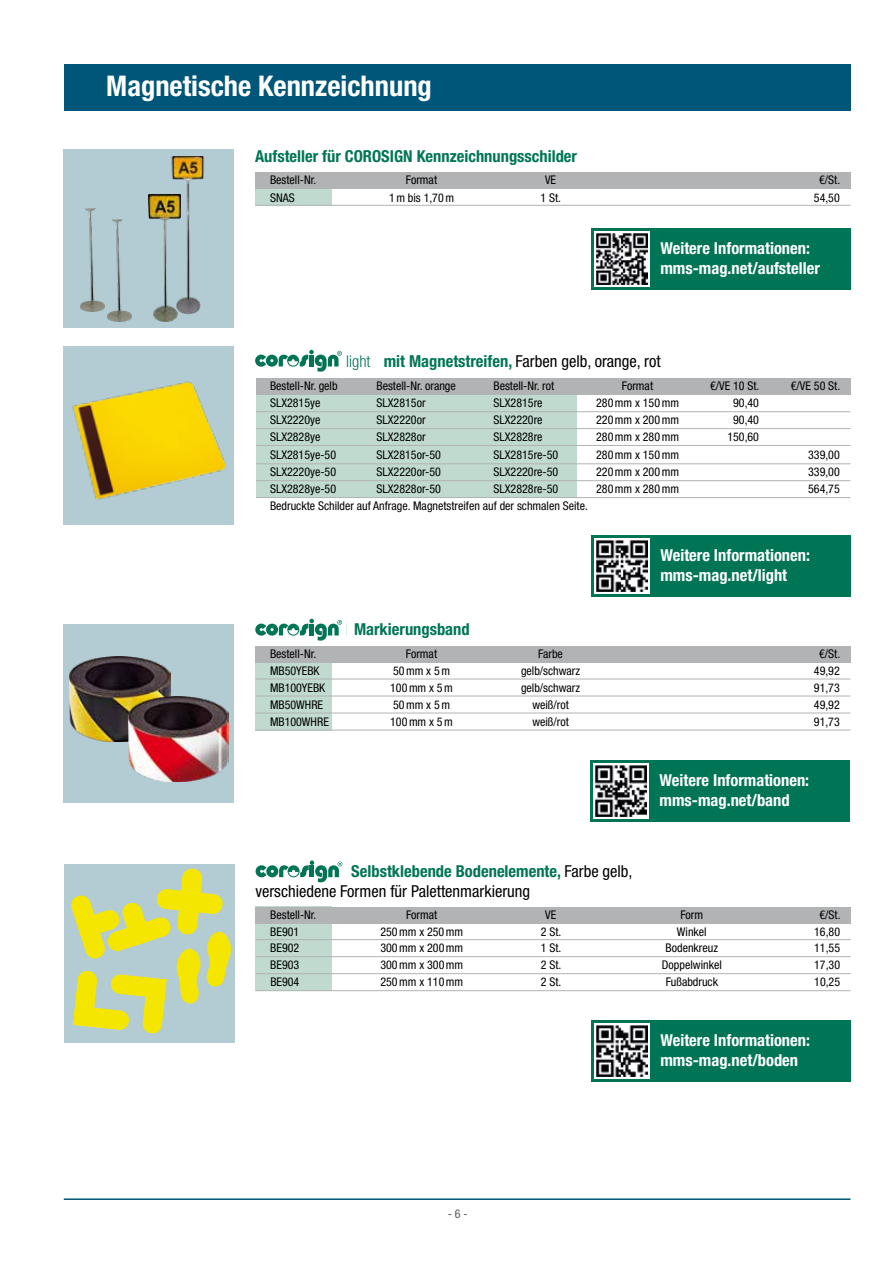
<style>
.page{position:relative;width:893px;height:1263px;background:#fff}
.page>*{position:absolute;margin:0;border:0;box-sizing:border-box;transform-origin:0 0}
.t1{font:700 condensed 28.5px "Helvetica Neue LT Pro";color:#fff}
.t2{font:700 condensed 16.5px/19.8px "Helvetica Neue LT Pro";color:#fff}
.t3{font:condensed 16.5px/19.8px "Helvetica Neue LT Pro";color:#000}
.t4{font:700 condensed 16.5px "Helvetica Neue LT Pro";color:#007556}
.t5{font:300 condensed 16.35px "Helvetica Neue";color:#007556}
.t6{font:condensed 12px "Helvetica Neue LT Pro";color:#000}
.t7{font:condensed 12px "Helvetica Neue LT Pro";color:#58585a}
.s1{font-weight:700;color:#007556}
</style>
<div class="page">
<div style="left:64px;top:64px;width:786px;height:47px;background:#005678"></div>
<div style="left:64px;top:149px;width:170px;height:178px;background:#b3ccd3"></div>
<div style="left:64px;top:347px;width:170px;height:178px;background:#b3ccd3"></div>
<div style="left:591px;top:535px;width:259px;height:61px;background:#007556"></div>
<svg style="left:594px;top:538px;width:55px;height:55px"></svg>
<img style="left:596px;top:540px;width:51px;height:51px">
<div style="left:590px;top:760px;width:260px;height:61px;background:#007556"></div>
<svg style="left:593px;top:763px;width:55px;height:55px"></svg>
<img style="left:595px;top:765px;width:51px;height:51px">
<div style="left:64px;top:624px;width:170px;height:179px;background:#b3ccd3"></div>
<div style="left:255px;top:172px;width:77px;height:34px;background:#c0dacf"></div>
<div style="left:255px;top:172px;width:595px;height:17px;background:#b1b3b4"></div>
<hr style="left:255px;top:205px;width:595px;height:1px;background:#b1b3b4">
<div style="left:591px;top:228px;width:259px;height:61px;background:#007556"></div>
<svg style="left:594px;top:231px;width:55px;height:55px"></svg>
<img style="left:596px;top:233px;width:51px;height:51px">
<img style="left:165px;top:156px;width:40px;height:159px">
<img style="left:108px;top:219px;width:24px;height:103px">
<img style="left:148px;top:195px;width:33px;height:127px">
<img style="left:80px;top:209px;width:24px;height:102px">
<div style="left:256px;top:379px;width:321px;height:118px;background:#c0dacf"></div>
<div style="left:256px;top:379px;width:594px;height:16px;background:#b1b3b4"></div>
<hr style="left:256px;top:411px;width:594px;height:1px;background:#b1b3b4">
<hr style="left:256px;top:428px;width:594px;height:1px;background:#b1b3b4">
<hr style="left:256px;top:445px;width:594px;height:1px;background:#b1b3b4">
<svg style="left:255px;top:350px;width:87px;height:22px"></svg>
<hr style="left:256px;top:463px;width:594px;height:1px;background:#b1b3b4">
<hr style="left:256px;top:480px;width:594px;height:1px;background:#b1b3b4">
<hr style="left:256px;top:497px;width:594px;height:1px;background:#b1b3b4">
<img style="left:69px;top:656px;width:101px;height:85px">
<img style="left:128px;top:696px;width:101px;height:85px">
<div style="left:255px;top:646px;width:77px;height:84px;background:#c0dacf"></div>
<div style="left:255px;top:646px;width:595px;height:17px;background:#b1b3b4"></div>
<hr style="left:255px;top:679px;width:595px;height:1px;background:#b1b3b4">
<hr style="left:255px;top:696px;width:595px;height:1px;background:#b1b3b4">
<hr style="left:255px;top:713px;width:595px;height:1px;background:#b1b3b4">
<hr style="left:255px;top:730px;width:595px;height:1px;background:#b1b3b4">
<svg style="left:255px;top:619px;width:87px;height:22px"></svg>
<hr style="left:64px;top:1198px;width:786px;height:2px;background:#005678">
<div style="left:64px;top:865px;width:170px;height:178px;background:#b3ccd3"></div>
<div style="left:255px;top:907px;width:77px;height:84px;background:#c0dacf"></div>
<div style="left:255px;top:907px;width:596px;height:16px;background:#b1b3b4"></div>
<hr style="left:255px;top:939px;width:596px;height:1px;background:#b1b3b4">
<hr style="left:255px;top:956px;width:596px;height:1px;background:#b1b3b4">
<hr style="left:255px;top:973px;width:596px;height:1px;background:#b1b3b4">
<hr style="left:255px;top:990px;width:596px;height:1px;background:#b1b3b4">
<svg style="left:256px;top:860px;width:86px;height:22px"></svg>
<svg style="left:71px;top:868px;width:160px;height:166px"></svg>
<img style="left:72px;top:381px;width:155px;height:119px">
<div style="left:591px;top:1020px;width:259px;height:61px;background:#007556"></div>
<svg style="left:594px;top:1023px;width:55px;height:55px"></svg>
<img style="left:596px;top:1025px;width:51px;height:51px">
<h1 class="t1" style="left:106px;top:68px;width:327px">Magnetische Kennzeichnung</h1>
<h2 class="t4" style="left:255px;top:146px;width:323px">Aufsteller für COROSIGN Kennzeichnungsschilder</h2>
<p class="t6" style="left:270px;top:173px;width:48px">Bestell-Nr.</p>
<p class="t6" style="left:406px;top:173px;width:33px">Format</p>
<p class="t6" style="left:545px;top:173px;width:13px">VE</p>
<p class="t6" style="left:819px;top:173px;width:23px">€/St.</p>
<p class="t6" style="left:270px;top:191px;width:26px">SNAS</p>
<p class="t6" style="left:389px;top:191px;width:66px">1m bis 1,70m</p>
<p class="t6" style="left:540px;top:191px;width:22px">1 St.</p>
<p class="t6" style="left:814px;top:191px;width:27px">54,50</p>
<h2 class="t2" style="left:660px;top:238px;width:161px">Weitere Informationen: mms-mag.net/aufsteller</h2>
<h3 class="t5" style="left:346px;top:351px;width:26px">light</h3>
<h2 class="t3" style="left:384px;top:351px;width:278px"><span class="s1">mit Magnetstreifen,</span> Farben gelb, orange, rot</h2>
<p class="t6" style="left:270px;top:379px;width:69px">Bestell-Nr. gelb</p>
<p class="t6" style="left:377px;top:379px;width:81px">Bestell-Nr. orange</p>
<p class="t6" style="left:494px;top:379px;width:62px">Bestell-Nr. rot</p>
<p class="t6" style="left:622px;top:379px;width:33px">Format</p>
<p class="t6" style="left:710px;top:379px;width:51px">€/VE 10 St.</p>
<p class="t6" style="left:791px;top:379px;width:51px">€/VE 50 St.</p>
<p class="t6" style="left:270px;top:396px;width:52px">SLX2815ye</p>
<p class="t6" style="left:377px;top:396px;width:51px">SLX2815or</p>
<p class="t6" style="left:494px;top:396px;width:51px">SLX2815re</p>
<p class="t6" style="left:596px;top:396px;width:84px">280mm x 150mm</p>
<p class="t6" style="left:733px;top:396px;width:27px">90,40</p>
<p class="t6" style="left:270px;top:413px;width:52px">SLX2220ye</p>
<p class="t6" style="left:377px;top:413px;width:51px">SLX2220or</p>
<p class="t6" style="left:494px;top:413px;width:51px">SLX2220re</p>
<p class="t6" style="left:596px;top:413px;width:84px">220mm x 200mm</p>
<p class="t6" style="left:733px;top:413px;width:27px">90,40</p>
<p class="t6" style="left:270px;top:430px;width:52px">SLX2828ye</p>
<p class="t6" style="left:377px;top:430px;width:51px">SLX2828or</p>
<p class="t6" style="left:494px;top:430px;width:51px">SLX2828re</p>
<p class="t6" style="left:596px;top:430px;width:84px">280mm x 280mm</p>
<p class="t6" style="left:727px;top:430px;width:33px">150,60</p>
<p class="t6" style="left:270px;top:447px;width:68px">SLX2815ye-50</p>
<p class="t6" style="left:377px;top:447px;width:66px">SLX2815or-50</p>
<p class="t6" style="left:494px;top:447px;width:66px">SLX2815re-50</p>
<p class="t6" style="left:596px;top:447px;width:84px">280mm x 150mm</p>
<p class="t6" style="left:808px;top:447px;width:33px">339,00</p>
<p class="t6" style="left:270px;top:464px;width:68px">SLX2220ye-50</p>
<p class="t6" style="left:377px;top:464px;width:66px">SLX2220or-50</p>
<p class="t6" style="left:494px;top:464px;width:66px">SLX2220re-50</p>
<p class="t6" style="left:596px;top:464px;width:84px">220mm x 200mm</p>
<p class="t6" style="left:808px;top:464px;width:33px">339,00</p>
<p class="t6" style="left:270px;top:481px;width:68px">SLX2828ye-50</p>
<p class="t6" style="left:377px;top:481px;width:66px">SLX2828or-50</p>
<p class="t6" style="left:494px;top:481px;width:66px">SLX2828re-50</p>
<p class="t6" style="left:596px;top:481px;width:84px">280mm x 280mm</p>
<p class="t6" style="left:808px;top:481px;width:33px">564,75</p>
<p class="t6" style="left:270px;top:498px;width:319px">Bedruckte Schilder auf Anfrage. Magnetstreifen auf der schmalen Seite.</p>
<h2 class="t4" style="left:354px;top:619px;width:117px">Markierungsband</h2>
<h3 class="t5" style="left:346px;top:620px;width:26px">light</h3>
<h2 class="t2" style="left:660px;top:545px;width:151px">Weitere Informationen: mms-mag.net/light</h2>
<p class="t6" style="left:270px;top:647px;width:48px">Bestell-Nr.</p>
<p class="t6" style="left:406px;top:647px;width:33px">Format</p>
<p class="t6" style="left:538px;top:647px;width:26px">Farbe</p>
<p class="t6" style="left:819px;top:647px;width:23px">€/St.</p>
<p class="t6" style="left:270px;top:664px;width:51px">MB50YEBK</p>
<p class="t6" style="left:393px;top:664px;width:58px">50mm x 5m</p>
<p class="t6" style="left:521px;top:664px;width:61px">gelb/schwarz</p>
<p class="t6" style="left:814px;top:664px;width:27px">49,92</p>
<p class="t6" style="left:270px;top:681px;width:57px">MB100YEBK</p>
<p class="t6" style="left:390px;top:681px;width:64px">100mm x 5m</p>
<p class="t6" style="left:521px;top:681px;width:61px">gelb/schwarz</p>
<p class="t6" style="left:814px;top:681px;width:27px">91,73</p>
<p class="t6" style="left:270px;top:698px;width:55px">MB50WHRE</p>
<p class="t6" style="left:393px;top:698px;width:58px">50mm x 5m</p>
<p class="t6" style="left:532px;top:698px;width:38px">weiß/rot</p>
<p class="t6" style="left:814px;top:698px;width:27px">49,92</p>
<p class="t6" style="left:270px;top:714px;width:60px">MB100WHRE</p>
<p class="t6" style="left:390px;top:714px;width:64px">100mm x 5m</p>
<p class="t6" style="left:532px;top:714px;width:38px">weiß/rot</p>
<p class="t6" style="left:814px;top:714px;width:27px">91,73</p>
<h2 class="t3" style="left:255px;top:861px;width:379px;text-indent:96px"><span class="s1">Selbstklebende Bodenelemente,</span> Farbe gelb, verschiedene Formen für Palettenmarkierung</h2>
<h3 class="t5" style="left:347px;top:862px;width:26px">light</h3>
<h2 class="t2" style="left:660px;top:770px;width:151px">Weitere Informationen: mms-mag.net/band</h2>
<p class="t6" style="left:270px;top:907px;width:48px">Bestell-Nr.</p>
<p class="t6" style="left:406px;top:907px;width:33px">Format</p>
<p class="t6" style="left:545px;top:907px;width:13px">VE</p>
<p class="t6" style="left:680px;top:907px;width:24px">Form</p>
<p class="t6" style="left:819px;top:907px;width:23px">€/St.</p>
<p class="t6" style="left:270px;top:924px;width:31px">BE901</p>
<p class="t6" style="left:380px;top:924px;width:84px">250mm x 250mm</p>
<p class="t6" style="left:541px;top:924px;width:22px">2 St.</p>
<p class="t6" style="left:677px;top:924px;width:31px">Winkel</p>
<p class="t6" style="left:814px;top:924px;width:27px">16,80</p>
<p class="t6" style="left:270px;top:941px;width:31px">BE902</p>
<p class="t6" style="left:380px;top:941px;width:84px">300mm x 200mm</p>
<p class="t6" style="left:541px;top:941px;width:22px">1 St.</p>
<p class="t6" style="left:666px;top:941px;width:54px">Bodenkreuz</p>
<p class="t6" style="left:814px;top:941px;width:27px">11,55</p>
<p class="t6" style="left:270px;top:958px;width:31px">BE903</p>
<p class="t6" style="left:380px;top:958px;width:84px">300mm x 300mm</p>
<p class="t6" style="left:541px;top:958px;width:22px">2 St.</p>
<p class="t6" style="left:662px;top:958px;width:61px">Doppelwinkel</p>
<p class="t6" style="left:814px;top:958px;width:27px">17,30</p>
<p class="t6" style="left:270px;top:975px;width:31px">BE904</p>
<p class="t6" style="left:380px;top:975px;width:84px">250mm x 110mm</p>
<p class="t6" style="left:541px;top:975px;width:22px">2 St.</p>
<p class="t6" style="left:666px;top:975px;width:54px">Fußabdruck</p>
<p class="t6" style="left:814px;top:975px;width:27px">10,25</p>
<p class="t7" style="left:448px;top:1207px;width:21px">- 6 -</p>
<h2 class="t2" style="left:660px;top:1030px;width:151px">Weitere Informationen: mms-mag.net/boden</h2>
</div>
